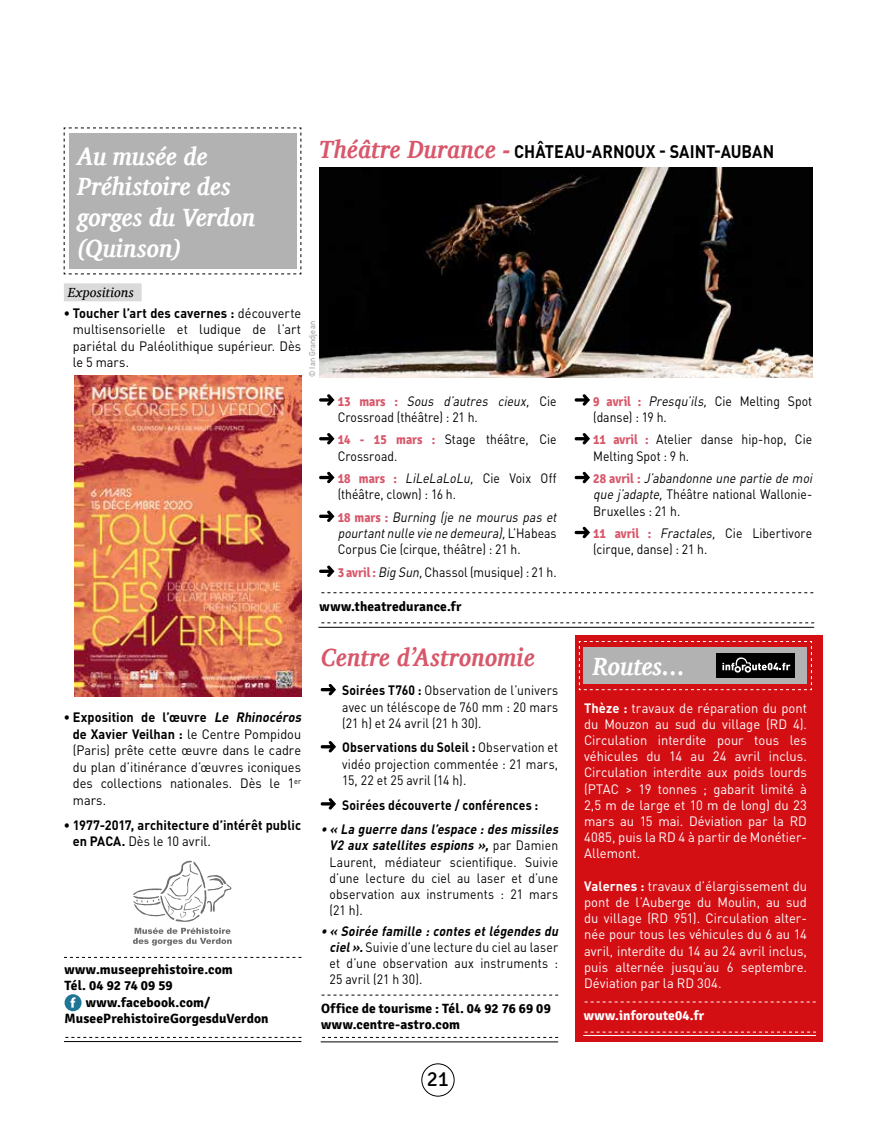
<style>
.page{position:relative;width:876px;height:1127px;background:#fff}
.page>*{position:absolute;margin:0;border:0;box-sizing:border-box;transform-origin:0 0}
.t1{font:italic 700 25.5px/30.6px "Charis SIL";letter-spacing:-.005em;color:#fff;scale:.91 1}
.t2{font:italic 700 25.5px "Charis SIL";letter-spacing:.005em;color:#d8576a;scale:.9 1}
.t3{font:21px "Signika";color:#000}
.t4{font:700 18px "DINOT";color:#000;scale:.9 1}
.t5{font:13.5px/16.2px "DINOT";color:#fff;text-align:justify;scale:.96 1}
.t6{font:13.5px/16.2px "DINOT";letter-spacing:.01em;color:#000;text-align:justify;scale:.9 1}
.t7{font:13.5px/16.2px "DIN";color:#000;scale:.9 1}
.t8{font:13.5px/16.5px "DINOT";letter-spacing:.01em;color:#000;text-align:justify;scale:.94 1}
.t9{font:700 13.5px/16.5px "Signika";letter-spacing:.01em;color:#000}
.t10{font:italic 13.5px/16.2px "DIN";color:#000;scale:.9 1}
.t11{font:700 13.5px/16.5px "DINOT";letter-spacing:.01em;color:#000;scale:.94 1}
.t12{font:700 13.5px "DINOT";letter-spacing:.01em;color:#000;scale:.9 1}
.t13{font:700 13.5px "Signika";letter-spacing:.015em;color:#fff}
.t14{font:italic 13.5px "Charis SIL";letter-spacing:.02em;color:#000}
.t15{font:8.25px "DIN";letter-spacing:.015em;color:#878787;scale:.9 1}
.s1{font-family:"Charis SIL";font-style:italic;font-size:25.5px;color:#d8576a}
.s2{font-weight:700}
.s3{font-family:"Signika";font-weight:700;color:#d8576a}
.s4{font-style:italic}
.s5{font-family:"Signika";font-weight:700;font-style:normal;color:#d8576a}
.s6{font-style:normal}
.s7{font-weight:700;font-style:italic}
.s8{font-weight:400}
</style>
<div class="page">
<div style="left:421px;top:1063px;width:33px;height:33px;border:1px solid #000;border-radius:50%"></div>
<svg style="left:321px;top:684px;width:15px;height:11px"></svg>
<svg style="left:321px;top:741px;width:15px;height:11px"></svg>
<svg style="left:321px;top:798px;width:15px;height:11px"></svg>
<svg style="left:321px;top:995px;width:237px;height:1px"></svg>
<svg style="left:322px;top:1037px;width:236px;height:1px"></svg>
<hr style="left:321px;top:1041px;width:237px;height:1px;background:#000">
<svg style="left:319px;top:394px;width:15px;height:12px"></svg>
<svg style="left:319px;top:433px;width:15px;height:11px"></svg>
<svg style="left:319px;top:472px;width:15px;height:11px"></svg>
<svg style="left:319px;top:511px;width:15px;height:11px"></svg>
<svg style="left:319px;top:566px;width:15px;height:11px"></svg>
<svg style="left:575px;top:394px;width:15px;height:12px"></svg>
<svg style="left:575px;top:433px;width:15px;height:11px"></svg>
<svg style="left:575px;top:472px;width:15px;height:11px"></svg>
<svg style="left:575px;top:527px;width:15px;height:11px"></svg>
<svg style="left:321px;top:592px;width:492px;height:1px"></svg>
<svg style="left:321px;top:622px;width:493px;height:1px"></svg>
<hr style="left:318px;top:627px;width:496px;height:1px;background:#000">
<img style="left:319px;top:168px;width:493px;height:210px">
<svg style="left:63px;top:127px;width:239px;height:148px"></svg>
<div style="left:69px;top:134px;width:227px;height:135px;background:#b3b2b2"></div>
<hr style="left:64px;top:1041px;width:237px;height:1px;background:#000">
<svg style="left:64px;top:957px;width:237px;height:1px"></svg>
<div style="left:65px;top:994px;width:17px;height:17px;background:#1e7596;border-radius:50%"></div>
<svg style="left:70px;top:997px;width:6px;height:10px"></svg>
<svg style="left:65px;top:1037px;width:236px;height:1px"></svg>
<svg style="left:133px;top:861px;width:98px;height:61px"></svg>
<svg style="left:133px;top:928px;width:99px;height:17px"></svg>
<div style="left:64px;top:283px;width:78px;height:18px;background:#dadada"></div>
<img style="left:74px;top:375px;width:227px;height:322px">
<div style="left:575px;top:636px;width:247px;height:406px;background:#d40f14"></div>
<svg style="left:585px;top:1001px;width:231px;height:1px"></svg>
<svg style="left:585px;top:1032px;width:231px;height:1px"></svg>
<hr style="left:583px;top:1035px;width:233px;height:1px;background:#fff">
<svg style="left:579px;top:641px;width:233px;height:49px"></svg>
<h1 class="t1" style="left:77px;top:141px;width:197px">Au musée de<br>Préhistoire des gorges du Verdon (Quinson)</h1>
<h3 class="t4" style="left:319px;top:139px;width:508px"><span class="s1">Théâtre Durance -</span> CHÂTEAU-ARNOUX - SAINT-AUBAN</h3>
<p class="t14" style="left:68px;top:284px;width:68px">Expositions</p>
<p class="t8" style="left:73px;top:304px;width:244px;text-indent:-9px"><span class="s2">• Toucher l’art des cavernes :</span> découverte multisensorielle et ludique de l’art pariétal du Paléolithique supérieur. Dès le 5 mars.</p>
<p class="t15" style="left:307px;top:377px;width:63px;rotate:-90deg">© Ian Grandjean</p>
<p class="t7" style="left:338px;top:392px;width:245px"><span class="s3">1 3 mars :</span> <span class="s4">Sous d’autres cieux,</span> C i e<br>Crossroad (théâtre) : 21 h.</p>
<p class="t7" style="left:338px;top:431px;width:245px"><span class="s3">14 - 15 mars :</span> Stage théâtre, Cie<br>Crossroad.</p>
<p class="t7" style="left:338px;top:470px;width:245px"><span class="s3">18 mars :</span> <span class="s4">LiLeLaLoLu,</span> Cie Voix Off (théâtre, clown) : 16 h.</p>
<p class="t10" style="left:338px;top:509px;width:248px"><span class="s5">18 mars :</span> Burning (je ne mourus pas et pourtantnulle vie ne demeura),<span class="s6">L’ H a b e a s<br>Corpus Cie (cirque, théâtre) : 21 h.</span></p>
<p class="t7" style="left:338px;top:564px;width:245px"><span class="s3">3 avril :</span> <span class="s4">Big Sun,</span>Chassol (musique) : 21 h.</p>
<p class="t9" style="left:320px;top:598px;width:143px">www.theatredurance.fr</p>
<p class="t7" style="left:593px;top:392px;width:245px"><span class="s3">9 avril :</span> <span class="s4">Presqu’ils,</span> Cie Melting Spot (danse) : 19 h.</p>
<p class="t7" style="left:593px;top:431px;width:245px"><span class="s3">11 avril :</span> Atelier danse hip-hop, Cie<br>Melting Spot : 9 h.</p>
<p class="t7" style="left:593px;top:470px;width:248px"><span class="s3">28 avri l :</span> <span class="s4">J’abandonne une partie de moi que j’adapte,</span> Théâtre national Wallonie-<br>Bruxelles : 21 h.</p>
<p class="t7" style="left:593px;top:525px;width:245px"><span class="s3">11 avril :</span> <span class="s4">Fractales,</span> Cie Libertivore (cirque, danse) : 21 h.</p>
<p class="t8" style="left:73px;top:708px;width:248px;text-align:left;text-indent:-9px"><span class="s2">• Exposition de l’œuvre</span> <span class="s7">Le Rhinocéros </span><span class="s2">de Xavier Veilhan :</span> le Centre Pompidou (Paris) prête cette œuvre dans le cadre du plan d’itinérance d’œuvres iconiques des collections nationales. Dès le 1<sup>er </sup>mars.</p>
<p class="t11" style="left:73px;top:816px;width:244px;text-indent:-9px">• 1977-2017, architecture d’intérêt public en PACA. <span class="s8">Dès le 10 avril.</span></p>
<p class="t9" style="left:65px;top:961px;width:170px">www.museeprehistoire.com</p>
<p class="t9" style="left:65px;top:978px;width:110px">Tél. 04 92 74 09 59</p>
<p class="t9" style="left:86px;top:994px;width:126px">www.facebook.com/</p>
<p class="t9" style="left:65px;top:1011px;width:206px">MuseePrehistoireGorgesduVerdon</p>
<h1 class="t2" style="left:321px;top:643px;width:239px">Centre d’Astronomie</h1>
<p class="t6" style="left:342px;top:682px;width:242px"><span class="s2">Soirées T760 :</span> Observation de l’univers avec un téléscope de 760 mm : 20 mars (21 h) et 24 avril (21 h 30).</p>
<p class="t6" style="left:342px;top:739px;width:242px"><span class="s2">Observations du Soleil :</span> Observation et vidéo projection commentée : 21 mars, 15, 22 et 25 avril (14 h).</p>
<p class="t12" style="left:342px;top:795px;width:220px">Soirées découverte / conférences :</p>
<p class="t6" style="left:329px;top:821px;width:259px;text-align:left;text-indent:-9px"><span class="s7">• « La guerre dans l’espace :des missiles V2 aux satellites espions »,</span> p a r D a m i e n Laurent, médiateur scientifique. Suivie d’une lecture du ciel au laser et d’une observation aux instruments : 21 mars (21 h).</p>
<p class="t6" style="left:329px;top:922px;width:259px;text-align:left;text-indent:-9px"><span class="s7">• « Soirée famille :contes etlégendes du ciel».</span>Suivie d’une lecture du ciel au laser et d’une observation aux instruments :<br>25 avril (21 h 30).</p>
<p class="t9" style="left:321px;top:1000px;width:231px">Office de tourisme : Tél. 04 92 76 69 09 www.centre-astro.com</p>
<h2 class="t3" style="left:427px;top:1067px;width:24px">21</h2>
<h1 class="t1" style="left:592px;top:651px;width:104px">Routes…</h1>
<p class="t5" style="left:584px;top:699px;width:234px"><span class="s2">Thèze :</span> travaux de réparation du pont du Mouzon au sud du village (RD 4).<br>Circulation interdite pour tous les véhicules du 14 au 24 avril inclus.<br>Circulation interdite aux poids lourds (PTAC &gt; 19 tonnes ; gabarit limité à 2,5 m de large et 10 m de long) du 23 mars au 15 mai. Déviation par la RD 4085, puis la RD 4 à partir de Monétier-Allemont.</p>
<p class="t5" style="left:584px;top:877px;width:234px"><span class="s2">Valernes :</span> travaux d’élargissement du pont de l’Auberge du Moulin, au sud du village (RD 951). Circulation alter&shy;née pour tous les véhicules du 6 au 14 avril, interdite du 14 au 24 avril inclus, puis alternée jusqu’au 6 septembre.<br>Déviation par la RD 304.</p>
<p class="t13" style="left:584px;top:1008px;width:122px">www.inforoute04.fr</p>
</div>
